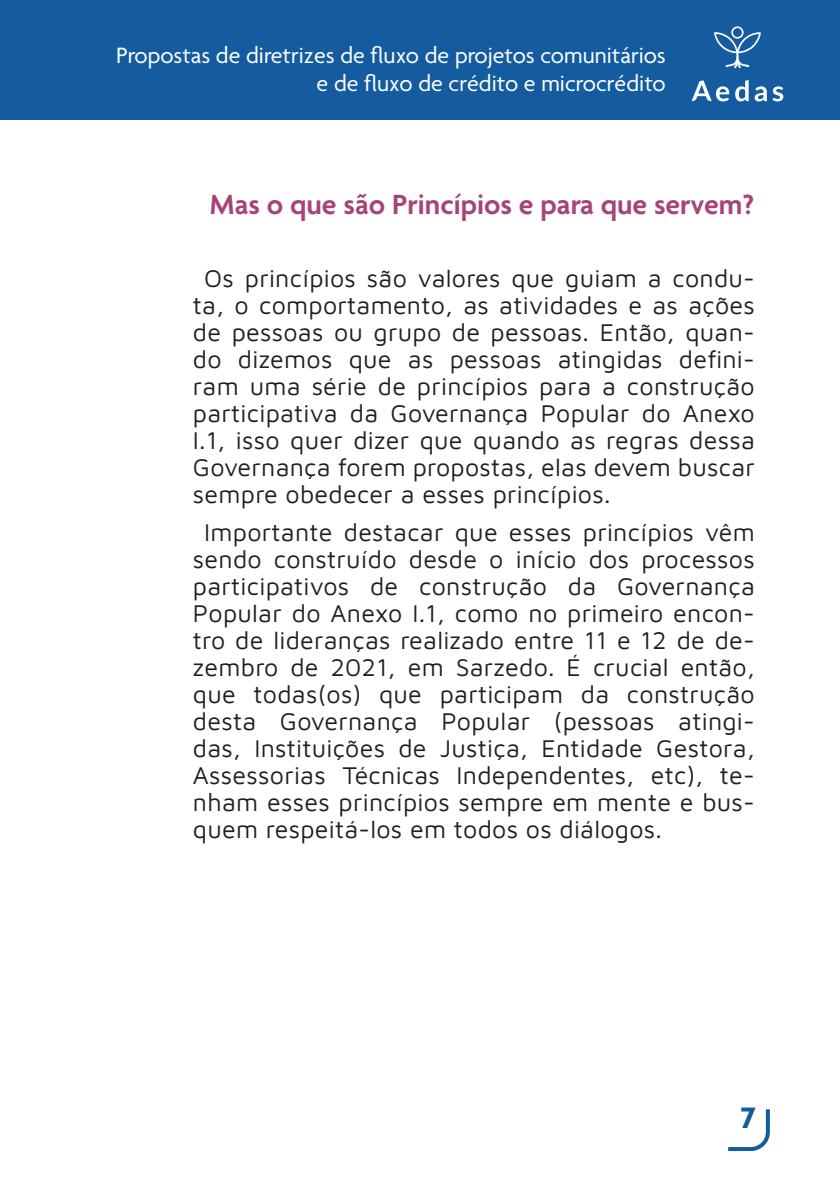
<style>
.page{position:relative;width:840px;height:1191px;background:#fff}
.page>*{position:absolute;margin:0;border:0;box-sizing:border-box;transform-origin:0 0}
.t1{font:700 32px "Agenda";color:#145c9f}
.t2{font:600 30px "Agenda";color:#a64478}
.t3{font:25px/27px "Maven Pro";letter-spacing:.01em;color:#231f20;text-align:justify}
.t4{font:24px/28px "Agenda";color:#fff;text-align:right}
</style>
<div class="page">
<div style="left:0;top:0;width:839px;height:119px;background:#145c9f"></div>
<svg style="left:714px;top:26px;width:46px;height:43px"></svg>
<svg style="left:691px;top:80px;width:37px;height:21px"></svg>
<svg style="left:735px;top:80px;width:13px;height:21px"></svg>
<svg style="left:754px;top:86px;width:12px;height:15px"></svg>
<svg style="left:772px;top:86px;width:10px;height:15px"></svg>
<svg style="left:728px;top:1109px;width:42px;height:42px"></svg>
<p class="t4" style="left:116px;top:42px;width:551px">Propostas de diretrizes de fluxo de projetos comunitários e de fluxo de crédito e microcrédito</p>
<p class="t2" style="left:210px;top:188px;width:545px">Mas o que são Princípios e para que servem?</p>
<p class="t3" style="left:193px;top:263px;width:563px;text-indent:11px">Os princípios são valores que guiam a condu&shy;ta, o comportamento, as atividades e as ações de pessoas ou grupo de pessoas. Então, quan&shy;do dizemos que as pessoas atingidas defini&shy;ram uma série de princípios para a construção participativa da Governança Popular do Anexo I.1, isso quer dizer que quando as regras dessa Governança forem propostas, elas devem buscar sempre obedecer a esses princípios.</p>
<p class="t3" style="left:193px;top:517px;width:563px;text-indent:11px">Importante destacar que esses princípios vêm sendo construído desde o início dos processos participativos de construção da Governança Popular do Anexo I.1, como no primeiro encon&shy;tro de lideranças realizado entre 11 e 12 de de&shy;zembro de 2021, em Sarzedo. É crucial então, que todas(os) que participam da construção desta Governança Popular (pessoas atingi&shy;das, Instituições de Justiça, Entidade Gestora, Assessorias Técnicas Independentes, etc), te&shy;nham esses princípios sempre em mente e bus&shy;quem respeitá-los em todos os diálogos.</p>
<p class="t1" style="left:740px;top:1100px;width:16px">7</p>
</div>
